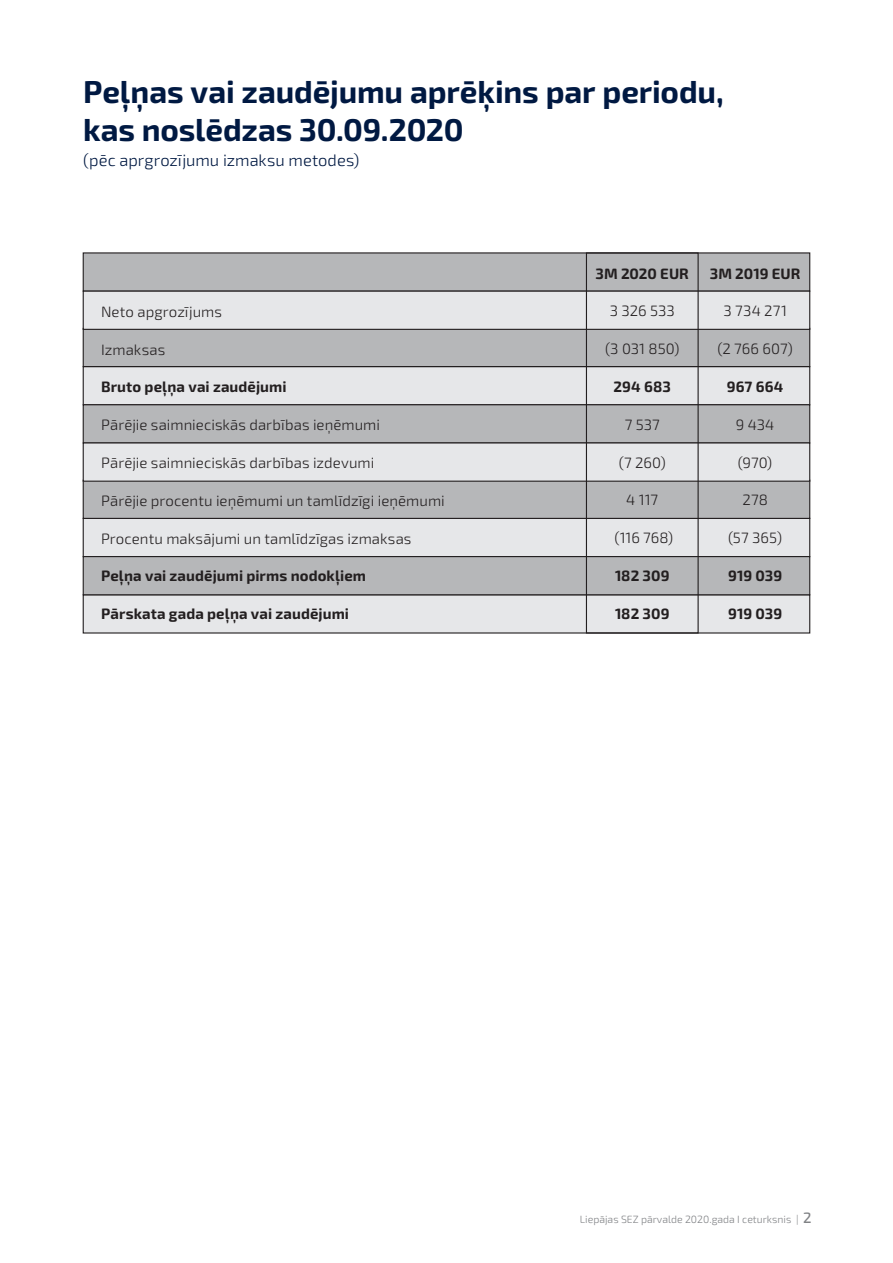
<style>
.page{position:relative;width:893px;height:1263px;background:#fff}
.page>*{position:absolute;margin:0;border:0;box-sizing:border-box;transform-origin:0 0}
.t1{font:700 31.5px/37.8px "Exo 2";letter-spacing:-.005em;color:#001942}
.t2{font:300 16.5px "Exo 2";color:#001942}
.t3{font:300 15px "Exo 2";letter-spacing:.005em;color:#231f20}
.t4{font:700 15px "Exo 2";letter-spacing:.005em;color:#231f20}
.t5{font:300 10.5px "Exo 2";color:#808285}
.s1{font-weight:500;font-size:15px}
</style>
<div class="page">
<div style="left:83px;top:366px;width:727px;height:39px;background:#e6e7e9"></div>
<div style="left:83px;top:328px;width:727px;height:39px;background:#b6b7b9;border:1px solid #231f20"></div>
<div style="left:83px;top:252px;width:727px;height:40px;background:#b6b7b9;border:1px solid #231f20"></div>
<div style="left:83px;top:291px;width:727px;height:39px;background:#e6e7e9;border:1px solid #231f20"></div>
<div style="left:83px;top:518px;width:727px;height:39px;background:#e6e7e9"></div>
<div style="left:83px;top:480px;width:727px;height:39px;background:#b6b7b9;border:1px solid #231f20"></div>
<div style="left:83px;top:594px;width:727px;height:39px;background:#e6e7e9"></div>
<div style="left:83px;top:556px;width:727px;height:39px;background:#b6b7b9;border:1px solid #231f20"></div>
<div style="left:83px;top:404px;width:727px;height:39px;background:#b6b7b9;border:1px solid #231f20"></div>
<div style="left:83px;top:442px;width:727px;height:40px;background:#e6e7e9;border:1px solid #231f20"></div>
<div style="left:586px;top:252px;width:113px;height:381px;border:1px solid #231f20"></div>
<h1 class="t1" style="left:83px;top:74px;width:642px">Peļņas vai zaudējumu aprēķins par periodu, kas noslēdzas 30.09.2020</h1>
<p class="t2" style="left:83px;top:151px;width:278px">(pēc aprgrozījumu izmaksu metodes)</p>
<p class="t3" style="left:101px;top:303px;width:122px">Neto apgrozījums</p>
<p class="t3" style="left:101px;top:341px;width:66px">Izmaksas</p>
<p class="t4" style="left:101px;top:378px;width:187px">Bruto peļņa vai zaudējumi</p>
<p class="t3" style="left:101px;top:416px;width:280px">Pārējie saimnieciskās darbības ieņēmumi</p>
<p class="t3" style="left:101px;top:454px;width:275px">Pārējie saimnieciskās darbības izdevumi</p>
<p class="t3" style="left:101px;top:492px;width:345px">Pārējie procentu ieņēmumi un tamlīdzīgi ieņēmumi</p>
<p class="t3" style="left:101px;top:530px;width:312px">Procentu maksājumi un tamlīdzīgas izmaksas</p>
<p class="t4" style="left:101px;top:567px;width:267px">Peļņa vai zaudējumi pirms nodokļiem</p>
<p class="t4" style="left:101px;top:605px;width:250px">Pārskata gada peļņa vai zaudējumi</p>
<p class="t4" style="left:596px;top:264px;width:95px">3M 2020 EUR</p>
<p class="t3" style="left:610px;top:302px;width:67px">3 326 533</p>
<p class="t3" style="left:605px;top:340px;width:76px">(3 031 850)</p>
<p class="t4" style="left:614px;top:378px;width:59px">294 683</p>
<p class="t3" style="left:625px;top:416px;width:37px">7 537</p>
<p class="t3" style="left:619px;top:454px;width:48px">(7 260)</p>
<p class="t3" style="left:626px;top:491px;width:33px">4 117</p>
<p class="t3" style="left:615px;top:529px;width:60px">(116 768)</p>
<p class="t4" style="left:615px;top:567px;width:56px">182 309</p>
<p class="t4" style="left:615px;top:605px;width:56px">182 309</p>
<p class="t4" style="left:710px;top:264px;width:92px">3M 2019 EUR</p>
<p class="t3" style="left:723px;top:302px;width:65px">3 734 271</p>
<p class="t3" style="left:717px;top:340px;width:77px">(2 766 607)</p>
<p class="t4" style="left:727px;top:378px;width:58px">967 664</p>
<p class="t3" style="left:736px;top:416px;width:40px">9 434</p>
<p class="t3" style="left:738px;top:454px;width:36px">(970)</p>
<p class="t3" style="left:742px;top:491px;width:27px">278</p>
<p class="t3" style="left:728px;top:529px;width:56px">(57 365)</p>
<p class="t4" style="left:728px;top:567px;width:55px">919 039</p>
<p class="t4" style="left:728px;top:605px;width:55px">919 039</p>
<p class="t5" style="left:580px;top:1213px;width:233px">Liepājas SEZ pārvalde 2020.gada I ceturksnis | <span class="s1">2</span></p>
</div>
